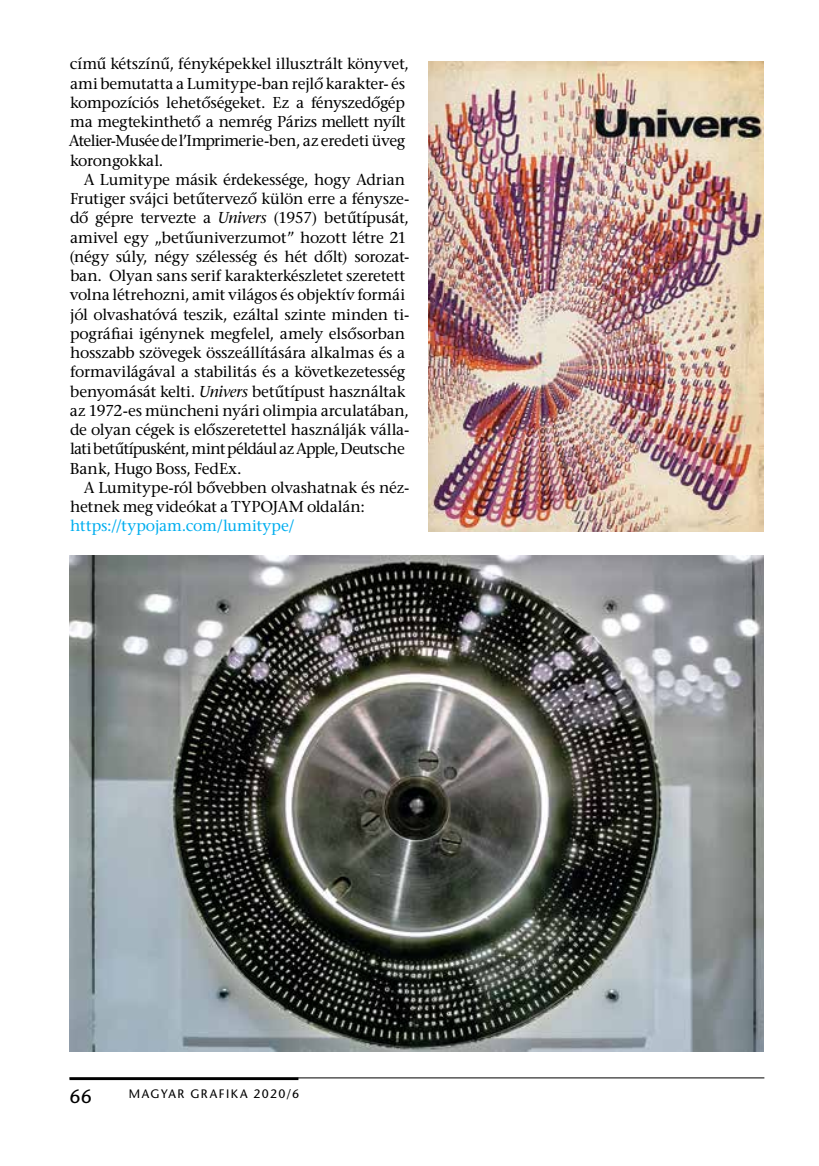
<style>
.page{position:relative;width:819px;height:1166px;background:#fff}
.page>*{position:absolute;margin:0;border:0;box-sizing:border-box;transform-origin:0 0}
.t1{font:19.25px "ITC Stone Sans";color:#000}
.t2{font:15.75px/19.2px "ITC Stone Serif";letter-spacing:-.015em;color:#000}
.t3{font:15.75px "ITC Stone Serif";letter-spacing:-.005em;color:#00aeef}
.t4{font:12.25px "ITC Stone Sans";letter-spacing:.12em;color:#000}
.s1{font-style:italic}
</style>
<div class="page">
<hr style="left:69px;top:1077px;width:695px;height:1px;background:#000">
<hr style="left:69px;top:1077px;width:229px;height:3px;background:#000">
<img style="left:428px;top:61px;width:335px;height:470px">
<img style="left:69px;top:556px;width:694px;height:496px">
<p class="t2" style="left:69px;top:57px;width:342px">című kétszínű, fényképekkel illusztrált könyvet, ami bemutatta a Lumitype-ban rejlő karakter- és kompozíciós lehetőségeket. Ez a fényszedőgép ma megtekinthető a nemrég Párizs mellett nyílt Atelier-Musée de l’Imprimerie-ben, az eredeti üveg korongokkal.</p>
<p class="t2" style="left:69px;top:172px;width:341px;text-indent:14px">A Lumitype másik érdekessége, hogy Adrian Frutiger svájci betűtervező külön erre a fénysze&shy;dő gépre tervezte a <span class="s1">Univers</span> (1957) betűtípusát, amivel egy „betűuniverzumot” hozott létre 21 (négy súly, négy szélesség és hét dőlt) sorozat&shy;ban. Olyan sans serif karakterkészletet szeretett volna létrehozni, amit világos és objektív formái jól olvashatóvá teszik, ezáltal szinte minden ti&shy;pográfiai igénynek megfelel, amely elsősorban hosszabb szövegek összeállítására alkalmas és a formavilágával a stabilitás és a következetesség benyomását kelti. <span class="s1">Univers</span> betűtípust használtak az 1972-es müncheni nyári olimpia arculatában, de olyan cégek is előszeretettel használják válla&shy;lati betűtípusként, mint például az Apple, Deutsche Bank, Hugo Boss, FedEx.</p>
<p class="t2" style="left:70px;top:480px;width:341px;text-indent:14px">A Lumitype-ról bővebben olvashatnak és néz&shy;hetnek meg videókat a TYPOJAM oldalán:</p>
<p class="t3" style="left:70px;top:517px;width:226px">https://typojam.com/lumitype/</p>
<p class="t1" style="left:69px;top:1085px;width:24px">66</p>
<p class="t4" style="left:129px;top:1087px;width:172px">MAGYAR GRAFIKA 2020/6</p>
</div>
